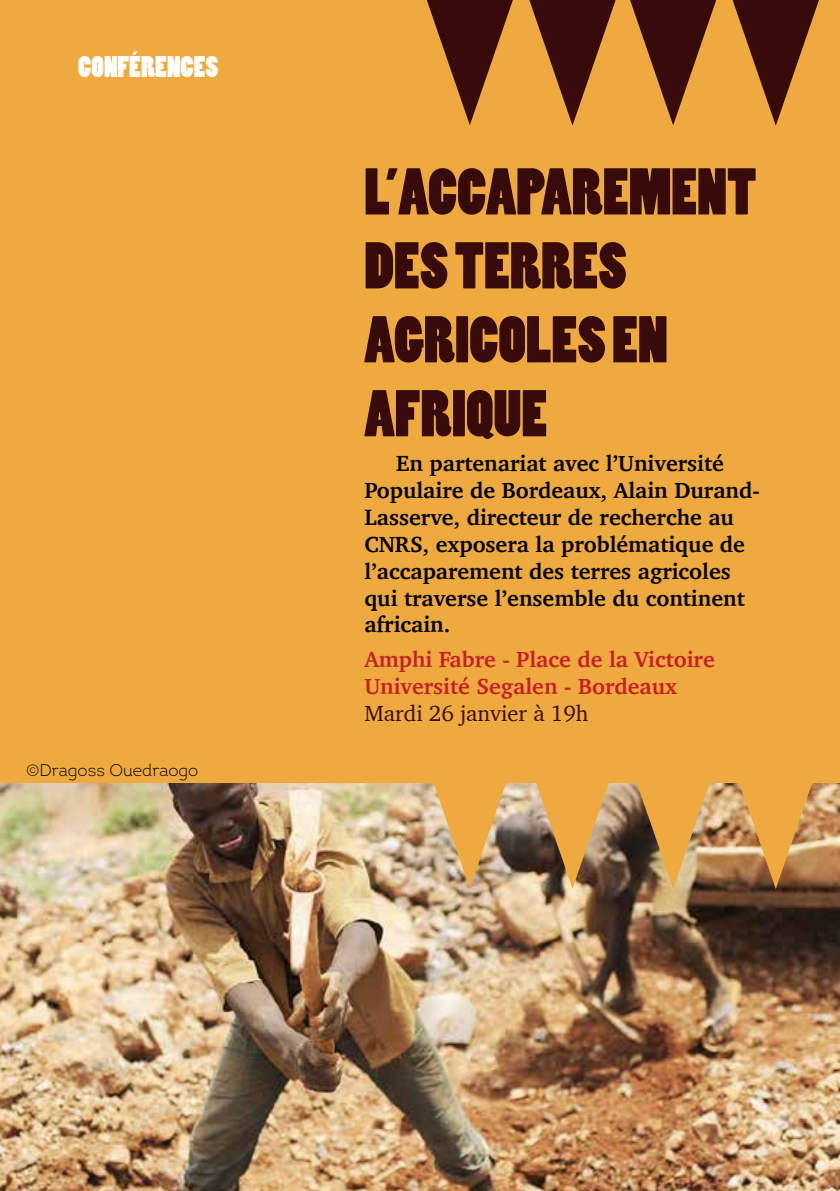
<style>
.page{position:relative;width:840px;height:1191px;background:#fff}
.page>*{position:absolute;margin:0;border:0;box-sizing:border-box;transform-origin:0 0}
.t1{font:61.6px/74px "Poplar Std";color:#360b0a}
.t2{font:28px "Poplar Std";color:#fff}
.t3{font:700 22.4px/26.8px "Charter";color:#000}
.t4{font:700 22.4px/26.8px "Charter";color:#c52028}
.t5{font:22.4px "Charter";color:#370b0b}
.t6{font:300 16.8px "Intro";color:#000}
</style>
<div class="page">
<div style="left:0;top:0;width:839px;height:1191px;background:#eeaa3e"></div>
<svg style="left:427px;top:0;width:85px;height:125px"></svg>
<svg style="left:529px;top:0;width:86px;height:126px"></svg>
<svg style="left:630px;top:0;width:85px;height:125px"></svg>
<svg style="left:732px;top:0;width:86px;height:126px"></svg>
<img style="left:0;top:783px;width:839px;height:408px">
<img style="left:419px;top:783px;width:407px;height:106px">
<p class="t2" style="left:78px;top:51px;width:142px">CONFÉRENCES</p>
<p class="t6" style="left:26px;top:759px;width:174px">©Dragoss Ouedraogo</p>
<h1 class="t1" style="left:364px;top:158px;width:393px">L’ACCAPAREMENT<br>DES TERRES<br>AGRICOLES EN<br>AFRIQUE</h1>
<p class="t3" style="left:364px;top:450px;width:396px;text-indent:32px">En partenariat avec l’Université<br>Populaire de Bordeaux, Alain Durand-<br>Lasserve, directeur de recherche au<br>CNRS, exposera la problématique de l’accaparement des terres agricoles qui traverse l’ensemble du continent africain.</p>
<p class="t4" style="left:364px;top:646px;width:352px">Amphi Fabre - Place de la Victoire<br>Université Segalen - Bordeaux</p>
<p class="t5" style="left:364px;top:694px;width:225px">Mardi 26 janvier à 19h</p>
</div>
